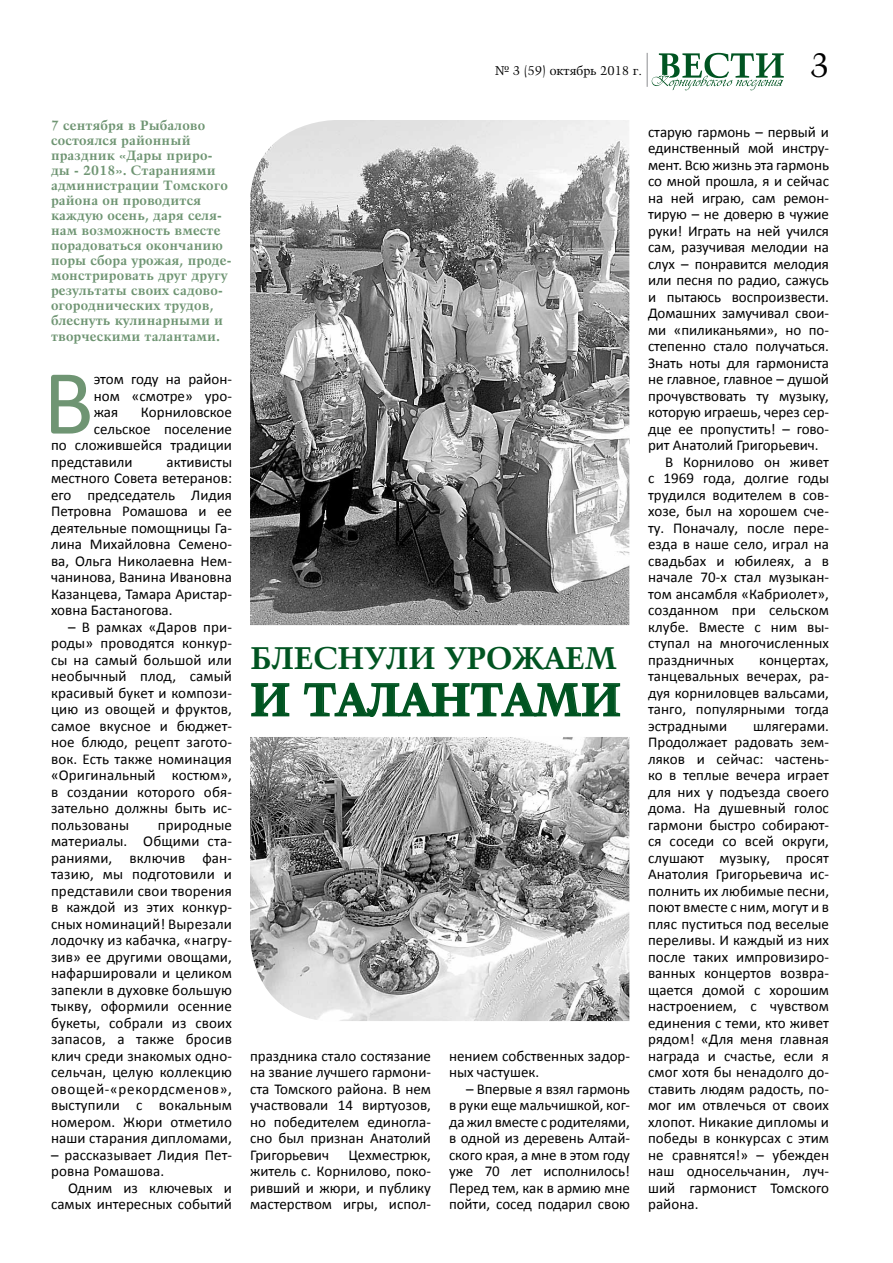
<style>
.page{position:relative;width:893px;height:1263px;background:#fff}
.page>*{position:absolute;margin:0;border:0;box-sizing:border-box;transform-origin:0 0}
.t1{font:93px "Calibri";color:#6f9573}
.t2{font:700 45.9px "Kuenstler 480 BT";color:#005421}
.t3{font:33.9px "Kuenstler 480 BT";color:#000}
.t4{font:700 31.35px "Kuenstler 480 BT";color:#005421}
.t5{font:15px/16.5px "Calibri";color:#000;text-align:justify}
.t6{font:700 13.5px/15px "Kuenstler 480 BT";letter-spacing:.01em;color:#6f9573}
.t7{font:12.75px "Kuenstler 480 BT";color:#000}
</style>
<div class="page">
<svg style="left:651px;top:53px;width:133px;height:38px"></svg>
<hr style="left:647px;top:53px;width:1px;height:34px;background:#939598">
<img style="left:250px;top:120px;width:379px;height:505px">
<img style="left:250px;top:737px;width:379px;height:284px">
<svg style="left:251px;top:683px;width:39px;height:34px"></svg>
<svg style="left:303px;top:682px;width:318px;height:35px"></svg>
<p class="t6" style="left:51px;top:118px;width:182px">7 сентября в Рыбалово состоялся районный праздник «Дары приро&shy;ды - 2018». Стараниями администрации Томского района он проводится каждую осень, даря селя&shy;нам возможность вместе порадоваться окончанию поры сбора урожая, проде&shy;монстрировать друг другу результаты своих садово&shy;огороднических трудов, блеснуть кулинарными и</p>
<p class="t6" style="left:51px;top:329px;width:171px">творческими талантами.</p>
<h1 class="t1" style="left:43px;top:338px;width:52px">В</h1>
<p class="t5" style="left:94px;top:370px;width:140px">этом году на район&shy;ном «смотре» уро&shy;жая</p>
<p class="t5" style="left:141px;top:403px;width:93px">Корниловское</p>
<p class="t5" style="left:94px;top:420px;width:140px">сельское поселение</p>
<p class="t5" style="left:51px;top:436px;width:183px">по сложившейся традиции</p>
<p class="t5" style="left:51px;top:453px;width:83px">представили</p>
<p class="t5" style="left:51px;top:453px;width:183px;text-indent:116px">активисты местного Совета ветеранов: его председатель Лидия Петровна Ромашова и ее деятельные помощницы Га&shy;лина Михайловна Семено&shy;ва, Ольга Николаевна Нем&shy;чанинова, Ванина Ивановна Казанцева, Тамара Аристар&shy;ховна Бастаногова.</p>
<p class="t5" style="left:51px;top:618px;width:183px;text-indent:17px">– В рамках «Даров при&shy;роды» проводятся конкур&shy;сы на самый большой или необычный плод, самый красивый букет и компози&shy;цию из овощей и фруктов, самое вкусное и бюджет&shy;ное блюдо, рецепт загото&shy;вок. Есть также номинация «Оригинальный костюм», в создании которого обя&shy;зательно должны быть ис&shy;пользованы</p>
<p class="t5" style="left:51px;top:816px;width:183px;text-indent:107px">природные материалы. Общими ста&shy;раниями, включив фан&shy;тазию, мы подготовили и представили свои творения в каждой из этих конкур&shy;сных номинаций! Вырезали лодочку из кабачка, «нагру&shy;зив» ее другими овощами, нафаршировали и целиком запекли в духовке большую тыкву, оформили осенние букеты, собрали из своих запасов, а также бросив клич среди знакомых одно&shy;сельчан, целую коллекцию овощей-«рекордсменов», выступили с вокальным номером. Жюри отметило наши старания дипломами,</p>
<p class="t5" style="left:51px;top:1146px;width:182px">– рассказывает Лидия Пет&shy;ровна Ромашова.</p>
<p class="t5" style="left:51px;top:1179px;width:183px;text-align:right">Одним из ключевых и самых интересных событий</p>
<p class="t7" style="left:495px;top:62px;width:148px">№ 3 (59) октябрь 2018 г.</p>
<h3 class="t3" style="left:810px;top:44px;width:21px">3</h3>
<h3 class="t4" style="left:250px;top:638px;width:368px">БЛЕСНУЛИ УРОЖАЕМ</h3>
<h2 class="t2" style="left:250px;top:671px;width:372px">И ТАЛАНТАМИ</h2>
<p class="t5" style="left:250px;top:1047px;width:183px">праздника стало состязание на звание лучшего гармони&shy;ста Томского района. В нем участвовали 14 виртуозов, но победителем единогла&shy;сно был признан Анатолий Григорьевич</p>
<p class="t5" style="left:250px;top:1146px;width:183px;text-indent:98px">Цехместрюк, житель с. Корнилово, поко&shy;ривший и жюри, и публику мастерством игры, испол-</p>
<p class="t5" style="left:449px;top:1047px;width:182px">нением собственных задор&shy;ных частушек.</p>
<p class="t5" style="left:449px;top:1080px;width:183px;text-indent:17px">– Впервые я взял гармонь в руки еще мальчишкой, ког&shy;да жил вместе с родителями, в одной из деревень Алтай&shy;ского края, а мне в этом году уже 70 лет исполнилось!<br>Перед тем, как в армию мне пойти, сосед подарил свою</p>
<p class="t5" style="left:648px;top:123px;width:183px">старую гармонь – первый и</p>
<p class="t5" style="left:648px;top:139px;width:183px">единственный мой инстру-</p>
<p class="t5" style="left:648px;top:156px;width:183px">мент. Всю жизнь эта гармонь</p>
<p class="t5" style="left:648px;top:172px;width:182px">со мной прошла, я и сейчас</p>
<p class="t5" style="left:648px;top:189px;width:182px">на ней играю, сам ремон-</p>
<p class="t5" style="left:648px;top:205px;width:183px">тирую – не доверю в чужие</p>
<p class="t5" style="left:648px;top:222px;width:182px">руки! Играть на ней учился</p>
<p class="t5" style="left:648px;top:238px;width:182px">сам, разучивая мелодии на</p>
<p class="t5" style="left:648px;top:255px;width:182px">слух – понравится мелодия</p>
<p class="t5" style="left:648px;top:271px;width:182px">или песня по радио, сажусь</p>
<p class="t5" style="left:648px;top:288px;width:182px">и пытаюсь воспроизвести.</p>
<p class="t5" style="left:648px;top:304px;width:182px">Домашних замучивал свои-</p>
<p class="t5" style="left:648px;top:321px;width:182px">ми «пиликаньями», но по-</p>
<p class="t5" style="left:648px;top:337px;width:182px">степенно стало получаться.</p>
<p class="t5" style="left:648px;top:354px;width:182px">Знать ноты для гармониста</p>
<p class="t5" style="left:648px;top:370px;width:182px">не главное, главное – душой</p>
<p class="t5" style="left:648px;top:387px;width:182px">прочувствовать ту музыку,</p>
<p class="t5" style="left:648px;top:403px;width:182px">которую играешь, через сер-</p>
<p class="t5" style="left:648px;top:420px;width:182px">дце ее пропустить! – гово-</p>
<p class="t5" style="left:648px;top:436px;width:172px">рит Анатолий Григорьевич.</p>
<p class="t5" style="left:665px;top:453px;width:165px">В Корнилово он живет</p>
<p class="t5" style="left:648px;top:469px;width:183px">с 1969 года, долгие годы</p>
<p class="t5" style="left:648px;top:486px;width:182px">трудился водителем в сов-</p>
<p class="t5" style="left:648px;top:502px;width:182px">хозе, был на хорошем сче-</p>
<p class="t5" style="left:648px;top:519px;width:182px">ту. Поначалу, после пере-</p>
<p class="t5" style="left:648px;top:535px;width:182px">езда в наше село, играл на</p>
<p class="t5" style="left:648px;top:552px;width:183px">свадьбах и юбилеях, а в</p>
<p class="t5" style="left:648px;top:568px;width:182px">начале 70-х стал музыкан-</p>
<p class="t5" style="left:648px;top:585px;width:182px">том ансамбля «Кабриолет»,</p>
<p class="t5" style="left:648px;top:601px;width:182px">созданном при сельском</p>
<p class="t5" style="left:648px;top:618px;width:182px">клубе. Вместе с ним вы-</p>
<p class="t5" style="left:648px;top:634px;width:182px">ступал на многочисленных</p>
<p class="t5" style="left:648px;top:651px;width:87px">праздничных</p>
<p class="t5" style="left:648px;top:651px;width:182px;text-indent:111px">концертах, танцевальных вечерах, ра&shy;дуя корниловцев вальсами, танго, популярными тогда эстрадными</p>
<p class="t5" style="left:648px;top:717px;width:183px;text-indent:105px">шлягерами.<br>Продолжает радовать зем&shy;ляков и сейчас: частень&shy;ко в теплые вечера играет для них у подъезда своего дома. На душевный голос гармони быстро собирают&shy;ся соседи со всей округи, слушают музыку, просят Анатолия Григорьевича ис&shy;полнить их любимые песни, поют вместе с ним, могут и в пляс пуститься под веселые переливы. И каждый из них после таких импровизиро&shy;ванных концертов возвра&shy;щается домой с хорошим настроением, с чувством единения с теми, кто живет рядом! «Для меня главная награда и счастье, если я смог хотя бы ненадолго до&shy;ставить людям радость, по&shy;мог им отвлечься от своих хлопот. Никакие дипломы и победы в конкурсах с этим не сравнятся!» – убежден наш односельчанин, луч&shy;ший гармонист Томского района.</p>
</div>
